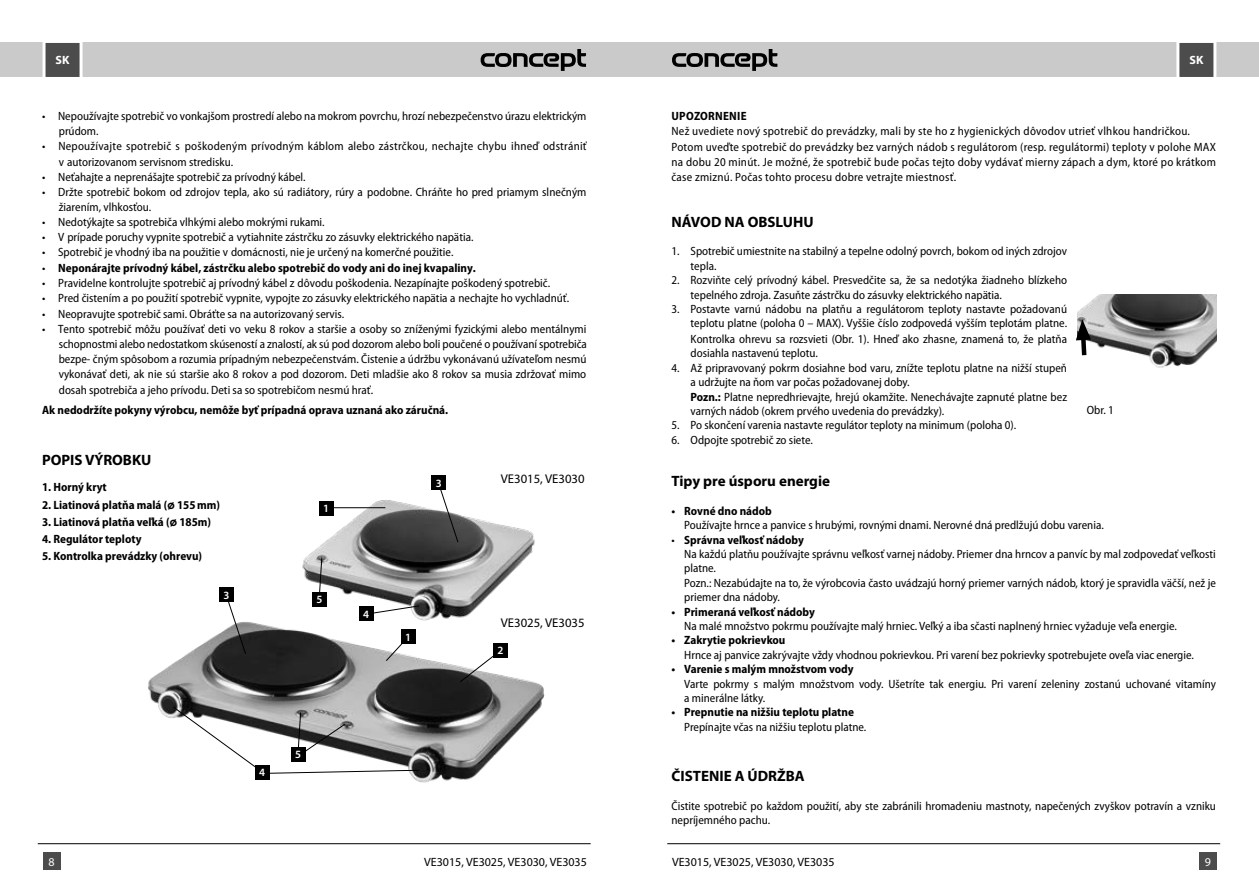
<style>
.page{position:relative;width:1259px;height:893px;background:#fff}
.page>*{position:absolute;margin:0;border:0;box-sizing:border-box;transform-origin:0 0}
.t1{font:700 15px "Myriad Pro";color:#000}
.t2{font:12.75px "Myriad Pro";color:#000}
.t3{font:semi-condensed 12px/14.4px "Myriad Pro";color:#000}
.t4{font:semi-condensed 12px/15.3px "Myriad Pro";letter-spacing:.02em;color:#000}
.t5{font:700 semi-condensed 12px "Myriad Pro";color:#000}
.t6{font:12px "Myriad Pro";color:#000}
.t7{font:700 semi-condensed 12px "Myriad Pro";letter-spacing:.02em;color:#000}
.t8{font:700 12px "Myriad Pro";color:#fff}
.t9{font:12px "Myriad Pro";color:#fff}
.t10{font:600 11.1px "Myriad Pro";color:#fff}
.t11{font:700 semi-condensed 9.75px "Myriad Pro";color:#fff}
.s1{font-weight:400}
.s2{font-family:"Avant Gar Got Itc LOT Dem";font-weight:400;font-stretch:normal;font-size:11.25px}
.s3{font-weight:700}
</style>
<div class="page">
<div style="left:0;top:43px;width:629px;height:34px;background:#cacaca"></div>
<div style="left:629px;top:43px;width:630px;height:34px;background:#cacaca"></div>
<svg style="left:480px;top:49px;width:106px;height:22px"></svg>
<svg style="left:672px;top:49px;width:105px;height:22px"></svg>
<svg style="left:1175px;top:42px;width:43px;height:35px;background:#717171"></svg>
<svg style="left:41px;top:42px;width:43px;height:35px;background:#717171"></svg>
<div style="left:1199px;top:853px;width:17px;height:17px;background:#4c4c4c"></div>
<div style="left:43px;top:853px;width:17px;height:17px;background:#4c4c4c"></div>
<hr style="left:667px;top:843px;width:553px;height:1px;background:#000">
<hr style="left:38px;top:843px;width:553px;height:1px;background:#000">
<img style="left:148px;top:629px;width:397px;height:152px">
<img style="left:275px;top:500px;width:270px;height:149px">
<hr style="left:327px;top:507px;width:58px;height:1px;background:#000">
<svg style="left:378px;top:635px;width:32px;height:39px"></svg>
<svg style="left:459px;top:651px;width:41px;height:53px"></svg>
<svg style="left:225px;top:602px;width:50px;height:72px"></svg>
<svg style="left:437px;top:490px;width:22px;height:53px"></svg>
<div style="left:319px;top:501px;width:14px;height:15px;background:#000"></div>
<div style="left:401px;top:629px;width:14px;height:15px;background:#000"></div>
<div style="left:493px;top:643px;width:15px;height:14px;background:#000"></div>
<div style="left:219px;top:587px;width:15px;height:15px;background:#000"></div>
<div style="left:431px;top:475px;width:15px;height:15px;background:#000"></div>
<svg style="left:318px;top:557px;width:5px;height:35px"></svg>
<svg style="left:172px;top:706px;width:259px;height:77px"></svg>
<div style="left:255px;top:765px;width:14px;height:15px;background:#000"></div>
<div style="left:291px;top:747px;width:14px;height:15px;background:#000"></div>
<div style="left:312px;top:592px;width:15px;height:15px;background:#000"></div>
<div style="left:359px;top:606px;width:15px;height:15px;background:#000"></div>
<svg style="left:353px;top:602px;width:67px;height:12px"></svg>
<img style="left:1077px;top:294px;width:139px;height:74px">
<svg style="left:1076px;top:319px;width:35px;height:47px"></svg>
<p class="t8" style="left:56px;top:53px;width:15px">SK</p>
<p class="t8" style="left:1189px;top:53px;width:15px">SK</p>
<p class="t3" style="left:59px;top:109px;width:529px;line-height:15.1px;text-indent:-17px">• Nepoužívajte spotrebič vo vonkajšom prostredí alebo na mokrom povrchu, hrozí nebezpečenstvo úrazu elektrickým prúdom.</p>
<p class="t4" style="left:59px;top:139px;width:529px;text-indent:-17px">• Nepoužívajte spotrebič s poškodeným prívodným káblom alebo zástrčkou, nechajte chybu ihneď odstrániť v autorizovanom servisnom stredisku.</p>
<p class="t3" style="left:42px;top:170px;width:265px">• Neťahajte a neprenášajte spotrebič za prívodný kábel.</p>
<p class="t3" style="left:59px;top:184px;width:529px;line-height:15.1px;text-indent:-17px">• Držte spotrebič bokom od zdrojov tepla, ako sú radiátory, rúry a podobne. Chráňte ho pred priamym slnečným žiarením, vlhkosťou.</p>
<p class="t3" style="left:42px;top:215px;width:284px">• Nedotýkajte sa spotrebiča vlhkými alebo mokrými rukami.</p>
<p class="t3" style="left:42px;top:230px;width:433px">• V prípade poruchy vypnite spotrebič a vytiahnite zástrčku zo zásuvky elektrického napätia.</p>
<p class="t3" style="left:42px;top:245px;width:413px">• Spotrebič je vhodný iba na použitie v domácnosti, nie je určený na komerčné použitie.</p>
<p class="t5" style="left:42px;top:261px;width:435px"><span class="s1">•</span> Neponárajte prívodný kábel, zástrčku alebo spotrebič do vody ani do inej kvapaliny.</p>
<p class="t3" style="left:42px;top:276px;width:509px">• Pravidelne kontrolujte spotrebič aj prívodný kábel z dôvodu poškodenia. Nezapínajte poškodený spotrebič.</p>
<p class="t3" style="left:42px;top:291px;width:529px">• Pred čistením a po použití spotrebič vypnite, vypojte zo zásuvky elektrického napätia a nechajte ho vychladnúť.</p>
<p class="t3" style="left:42px;top:307px;width:304px">• Neopravujte spotrebič sami. Obráťte sa na autorizovaný servis.</p>
<p class="t3" style="left:59px;top:322px;width:530px;line-height:15.1px;text-align:justify;text-indent:-17px">• Tento spotrebič môžu používať deti vo veku 8 rokov a staršie a osoby so zníženými fyzickými alebo mentálnymi schopnostmi alebo nedostatkom skúseností a znalostí, ak sú pod dozorom alebo boli poučené o používaní spotrebiča bezpe- čným spôsobom a rozumia prípadným nebezpečenstvám. Čistenie a údržbu vykonávanú užívateľom nesmú vykonávať deti, ak nie sú staršie ako 8 rokov a pod dozorom. Deti mladšie ako 8 rokov sa musia zdržovať mimo dosah spotrebiča a jeho prívodu. Deti sa so spotrebičom nesmú hrať.</p>
<p class="t5" style="left:42px;top:403px;width:408px">Ak nedodržíte pokyny výrobcu, nemôže byť prípadná oprava uznaná ako záručná.</p>
<p class="t1" style="left:42px;top:450px;width:111px">POPIS VÝROBKU</p>
<p class="t5" style="left:42px;top:481px;width:66px">1. Horný kryt</p>
<p class="t5" style="left:42px;top:498px;width:180px">2. Liatinová platňa malá (<span class="s2">ø</span> 155mm)</p>
<p class="t5" style="left:42px;top:515px;width:171px">3. Liatinová platňa veľká (<span class="s2">ø</span> 185m)</p>
<p class="t5" style="left:42px;top:532px;width:101px">4. Regulátor teploty</p>
<p class="t5" style="left:42px;top:550px;width:162px">5. Kontrolka prevádzky (ohrevu)</p>
<p class="t7" style="left:671px;top:109px;width:77px">UPOZORNENIE</p>
<p class="t4" style="left:671px;top:124px;width:546px">Než uvediete nový spotrebič do prevádzky, mali by ste ho z hygienických dôvodov utrieť vlhkou handričkou.<br>Potom uveďte spotrebič do prevádzky bez varných nádob s regulátorom (resp. regulátormi) teploty v polohe MAX na dobu 20 minút. Je možné, že spotrebič bude počas tejto doby vydávať mierny zápach a dym, ktoré po krátkom čase zmiznú. Počas tohto procesu dobre vetrajte miestnosť.</p>
<p class="t1" style="left:671px;top:212px;width:144px">NÁVOD NA OBSLUHU</p>
<p class="t3" style="left:690px;top:244px;width:378px;text-indent:-19px">1. Spotrebič umiestnite na stabilný a tepelne odolný povrch, bokom od iných zdrojov tepla.</p>
<p class="t3" style="left:690px;top:273px;width:378px;text-indent:-19px">2. Rozviňte celý prívodný kábel. Presvedčite sa, že sa nedotýka žiadneho blízkeho tepelného zdroja. Zasuňte zástrčku do zásuvky elektrického napätia.</p>
<p class="t3" style="left:671px;top:302px;width:397px;text-align:right">3. Postavte varnú nádobu na platňu a regulátorom teploty nastavte požadovanú teplotu platne (poloha 0 – MAX). Vyššie číslo zodpovedá vyšším teplotám platne.</p>
<p class="t3" style="left:690px;top:332px;width:378px">Kontrolka ohrevu sa rozsvieti (Obr. 1). Hneď ako zhasne, znamená to, že platňa dosiahla nastavenú teplotu.</p>
<p class="t3" style="left:690px;top:361px;width:378px;text-indent:-19px">4. Až pripravovaný pokrm dosiahne bod varu, znížte teplotu platne na nižší stupeň a udržujte na ňom var počas požadovanej doby.<br><span class="s3">Pozn.:</span> Platne nepredhrievajte, hrejú okamžite. Nenechávajte zapnuté platne bez varných nádob (okrem prvého uvedenia do prevádzky).</p>
<p class="t3" style="left:671px;top:418px;width:346px">5. Po skončení varenia nastavte regulátor teploty na minimum (poloha 0).</p>
<p class="t3" style="left:671px;top:433px;width:143px">6. Odpojte spotrebič zo siete.</p>
<p class="t1" style="left:671px;top:471px;width:160px">Tipy pre úsporu energie</p>
<p class="t5" style="left:671px;top:504px;width:102px">• Rovné dno nádob</p>
<p class="t3" style="left:684px;top:518px;width:421px">Používajte hrnce a panvice s hrubými, rovnými dnami. Nerovné dná predlžujú dobu varenia.</p>
<p class="t3" style="left:684px;top:533px;width:533px;text-indent:-13px">• <span class="s3">Správna veľkosť nádoby<br></span>Na každú platňu používajte správnu veľkosť varnej nádoby. Priemer dna hrncov a panvíc by mal zodpovedať veľkosti platne.<br>Pozn.: Nezabúdajte na to, že výrobcovia často uvádzajú horný priemer varných nádob, ktorý je spravidla väčší, než je priemer dna nádoby.</p>
<p class="t5" style="left:671px;top:605px;width:145px">• Primeraná veľkosť nádoby</p>
<p class="t3" style="left:684px;top:619px;width:494px">Na malé množstvo pokrmu používajte malý hrniec. Veľký a iba sčasti naplnený hrniec vyžaduje veľa energie.</p>
<p class="t5" style="left:671px;top:634px;width:115px">• Zakrytie pokrievkou</p>
<p class="t3" style="left:684px;top:648px;width:511px">Hrnce aj panvice zakrývajte vždy vhodnou pokrievkou. Pri varení bez pokrievky spotrebujete oveľa viac energie.</p>
<p class="t5" style="left:671px;top:662px;width:184px">• Varenie s malým množstvom vody</p>
<p class="t3" style="left:684px;top:677px;width:533px">Varte pokrmy s malým množstvom vody. Ušetríte tak energiu. Pri varení zeleniny zostanú uchované vitamíny a minerálne látky.</p>
<p class="t5" style="left:671px;top:706px;width:184px">• Prepnutie na nižšiu teplotu platne</p>
<p class="t3" style="left:684px;top:720px;width:184px">Prepínajte včas na nižšiu teplotu platne.</p>
<p class="t1" style="left:671px;top:766px;width:135px">ČISTENIE A ÚDRŽBA</p>
<p class="t3" style="left:671px;top:799px;width:546px">Čistite spotrebič po každom použití, aby ste zabránili hromadeniu mastnoty, napečených zvyškov potravín a vzniku nepríjemného pachu.</p>
<p class="t6" style="left:667px;top:852px;width:86px">VE 3015, VE 3025</p>
<p class="t3" style="left:1086px;top:403px;width:29px">Obr. 1</p>
<p class="t2" style="left:501px;top:471px;width:85px">VE3015, VE3030</p>
<p class="t10" style="left:436px;top:476px;width:7px">3</p>
<p class="t10" style="left:323px;top:501px;width:7px">1</p>
<p class="t10" style="left:223px;top:588px;width:7px">3</p>
<p class="t10" style="left:316px;top:593px;width:7px">5</p>
<p class="t10" style="left:363px;top:607px;width:7px">4</p>
<p class="t2" style="left:501px;top:615px;width:85px">VE3025, VE3035</p>
<p class="t11" style="left:404px;top:630px;width:7px">1</p>
<p class="t10" style="left:405px;top:630px;width:7px">1</p>
<p class="t10" style="left:497px;top:643px;width:7px">2</p>
<p class="t10" style="left:295px;top:748px;width:7px">5</p>
<p class="t10" style="left:259px;top:766px;width:7px">4</p>
<p class="t6" style="left:506px;top:852px;width:86px">VE 3015, VE 3025</p>
<p class="t9" style="left:48px;top:854px;width:8px">8</p>
<p class="t6" style="left:424px;top:854px;width:164px">VE3015, VE3025, VE3030, VE3035</p>
<p class="t6" style="left:672px;top:854px;width:164px">VE3015, VE3025, VE3030, VE3035</p>
<p class="t9" style="left:1204px;top:854px;width:8px">9</p>
<p class="t9" style="left:1208px;top:852px;width:8px">7</p>
</div>
